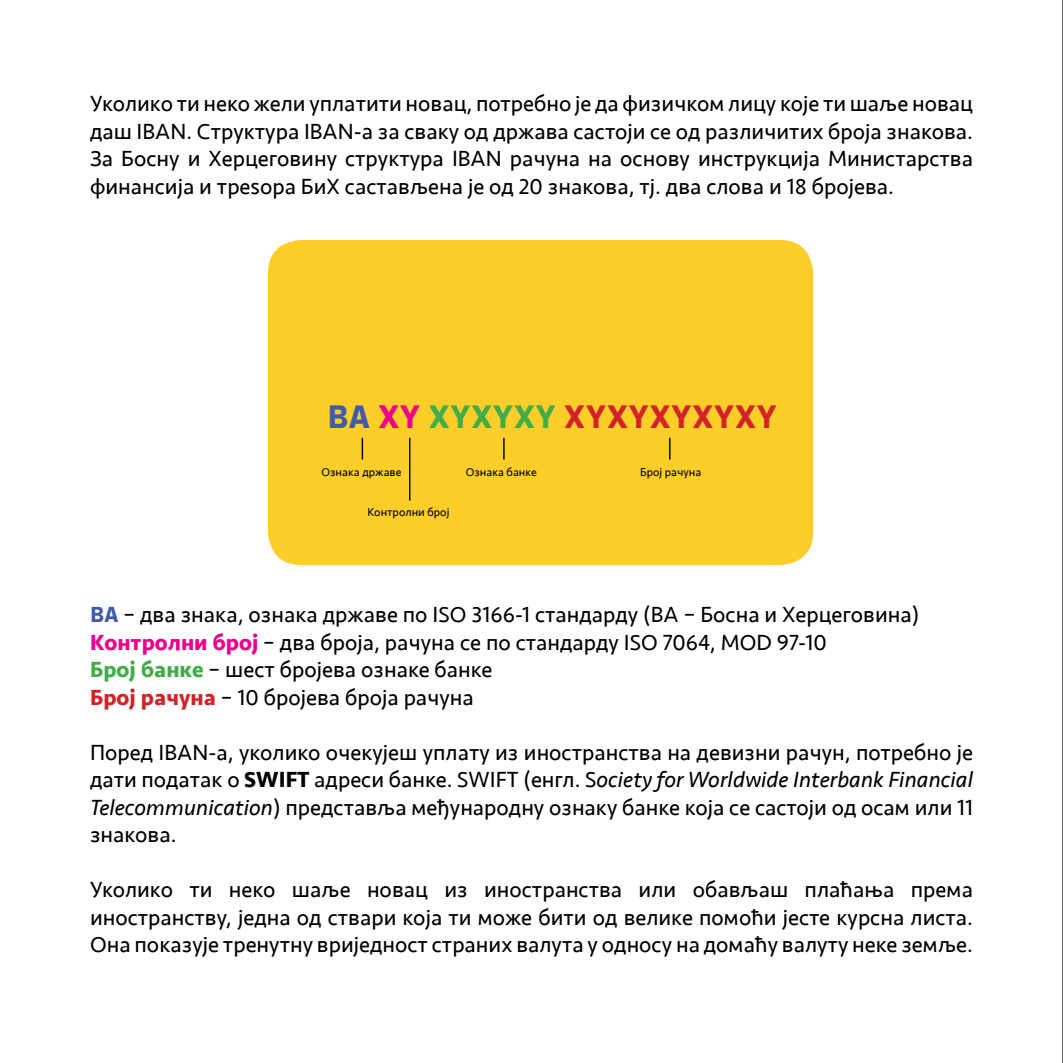
<style>
.page{position:relative;width:1063px;height:1063px;background:#fff}
.page>*{position:absolute;margin:0;border:0;box-sizing:border-box;transform-origin:0 0}
.t1{font:700 33.75px "Config";letter-spacing:.01em;color:#d2232a}
.t2{font:22.5px/27.5px "Seravek";letter-spacing:.005em;color:#000;text-align:justify}
.t3{font:11.75px "Seravek";letter-spacing:.005em;color:#000}
.s1{color:#415ba9}
.s2{color:#ec008c}
.s3{color:#41ad49}
.s4{font-family:"Config";font-weight:700;color:#415ba9}
.s5{font-weight:700;color:#ec008c}
.s6{font-weight:700;color:#41ad49}
.s7{font-weight:700;color:#d2232a}
.s8{font-weight:700}
.s9{font-style:italic}
</style>
<div class="page">
<div style="left:268px;top:240px;width:545px;height:325px;background:#fdce2a;border-radius:33px"></div>
<svg style="left:362px;top:438px;width:1px;height:22px"></svg>
<hr style="left:409px;top:438px;width:1px;height:63px;background:#000">
<hr style="left:503px;top:438px;width:2px;height:22px;background:#000">
<hr style="left:669px;top:438px;width:2px;height:22px;background:#000">
<hr style="left:1062px;top:0;width:1px;height:1063px;background:#000">
<p class="t2" style="left:90px;top:90px;width:885px">Уколико ти неко жели уплатити новац, потребно је да физичком лицу које ти шаље новац даш IBAN. Структура IBAN-a за сваку од држава састоји се од различитих броја знакова.<br>За Босну и Херцеговину структура IBAN рачуна на основу инструкција Министарства финансија и треѕора БиХ састављена је од 20 знакова, тј. два слова и 18 бројева.</p>
<h1 class="t1" style="left:328px;top:397px;width:451px"><span class="s1">BA</span> <span class="s2">XY</span> <span class="s3">XYXYXY</span> XYXYXYXYXY</h1>
<p class="t3" style="left:321px;top:463px;width:81px">Ознака државе</p>
<p class="t3" style="left:367px;top:503px;width:84px">Контролни број</p>
<p class="t3" style="left:466px;top:463px;width:72px">Ознака банке</p>
<p class="t3" style="left:640px;top:463px;width:63px">Број рачуна</p>
<p class="t2" style="left:90px;top:601px;width:831px;text-align:left"><span class="s4">BA</span> – два знака, ознака државе по ISO 3166-1 стандарду (BA – Босна и Херцеговина)<br><span class="s5">Контролни број</span> – два броја, рачуна се по стандарду ISO 7064, MOD 97-10<br><span class="s6">Број банке</span> – шест бројева ознаке банке<br><span class="s7">Број рачуна</span> – 10 бројева броја рачуна</p>
<p class="t2" style="left:90px;top:738px;width:885px">Поред IBAN-а, уколико очекујеш уплату из иностранства на девизни рачун, потребно је дати податак о <span class="s8">SWIFT</span> адреси банке. SWIFT (енгл. S<span class="s9">ociety for Worldwide Interbank Financial Telecommunication</span>) представља међународну ознаку банке која се састоји од осам или 11 знакова.</p>
<p class="t2" style="left:90px;top:876px;width:885px">Уколико ти неко шаље новац из иностранства или обављаш плаћања према иностранству, једна од ствари која ти може бити од велике помоћи јесте курсна листа.<br>Она показује тренутну вриједност страних валута у односу на домаћу валуту неке земље.</p>
</div>
